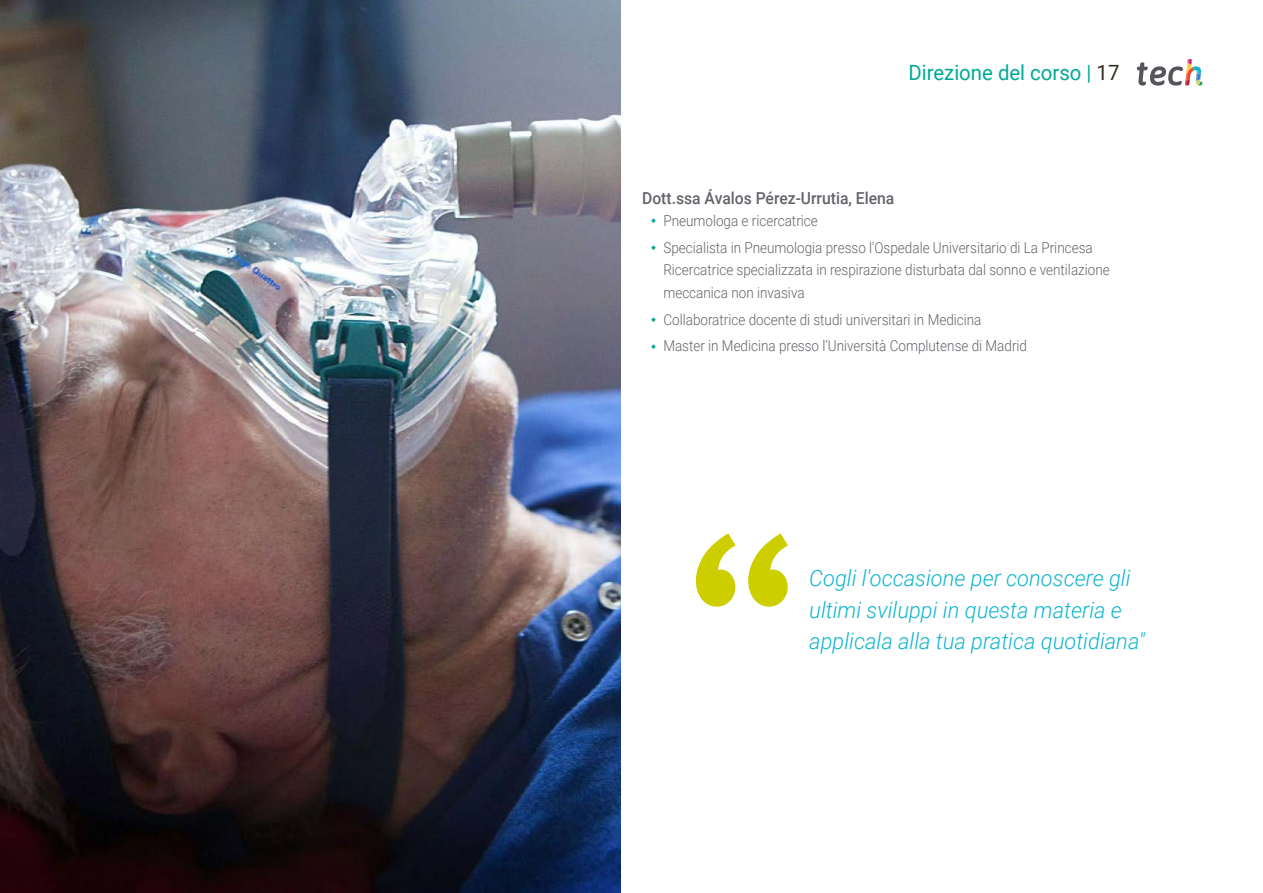
<style>
.page{position:relative;width:1263px;height:893px;background:#fff}
.page>*{position:absolute;margin:0;border:0;box-sizing:border-box;transform-origin:0 0}
.t1{font:italic 300 22.5px/31.5px "Roboto";color:#0fb6cf}
.t2{font:21px "Roboto";color:#00a996}
.t3{font:500 16.5px "Roboto";color:#61646a;scale:.95 1}
.t4{font:300 15px/26.7px "Roboto";color:#61646a;scale:.9 1}
.s1{color:#312e20}
</style>
<div class="page">
<img style="left:0;top:0;width:621px;height:893px">
<svg style="left:696px;top:533px;width:92px;height:74px"></svg>
<svg style="left:1137px;top:59px;width:65px;height:27px"></svg>
<h2 class="t2" style="left:908px;top:57px;width:213px">Direzione del corso | <span class="s1">17</span></h2>
<p class="t3" style="left:642px;top:186px;width:267px">Dott.ssa Ávalos Pérez-Urrutia, Elena</p>
<p class="t4" style="left:663px;top:207px;width:479px">Pneumologa e ricercatrice<br>Specialista in Pneumologia presso l'Ospedale Universitario di La Princesa</p>
<p class="t4" style="left:663px;top:258px;width:497px;line-height:22.5px">Ricercatrice specializzata in respirazione disturbata dal sonno e ventilazione meccanica non invasiva</p>
<p class="t4" style="left:663px;top:305px;width:406px">Collaboratrice docente di studi universitari in Medicina<br>Master in Medicina presso l'Università Complutense di Madrid</p>
<h1 class="t1" style="left:809px;top:562px;width:337px">Cogli l'occasione per conoscere gli ultimi sviluppi in questa materia e applicala alla tua pratica quotidiana"</h1>
</div>
